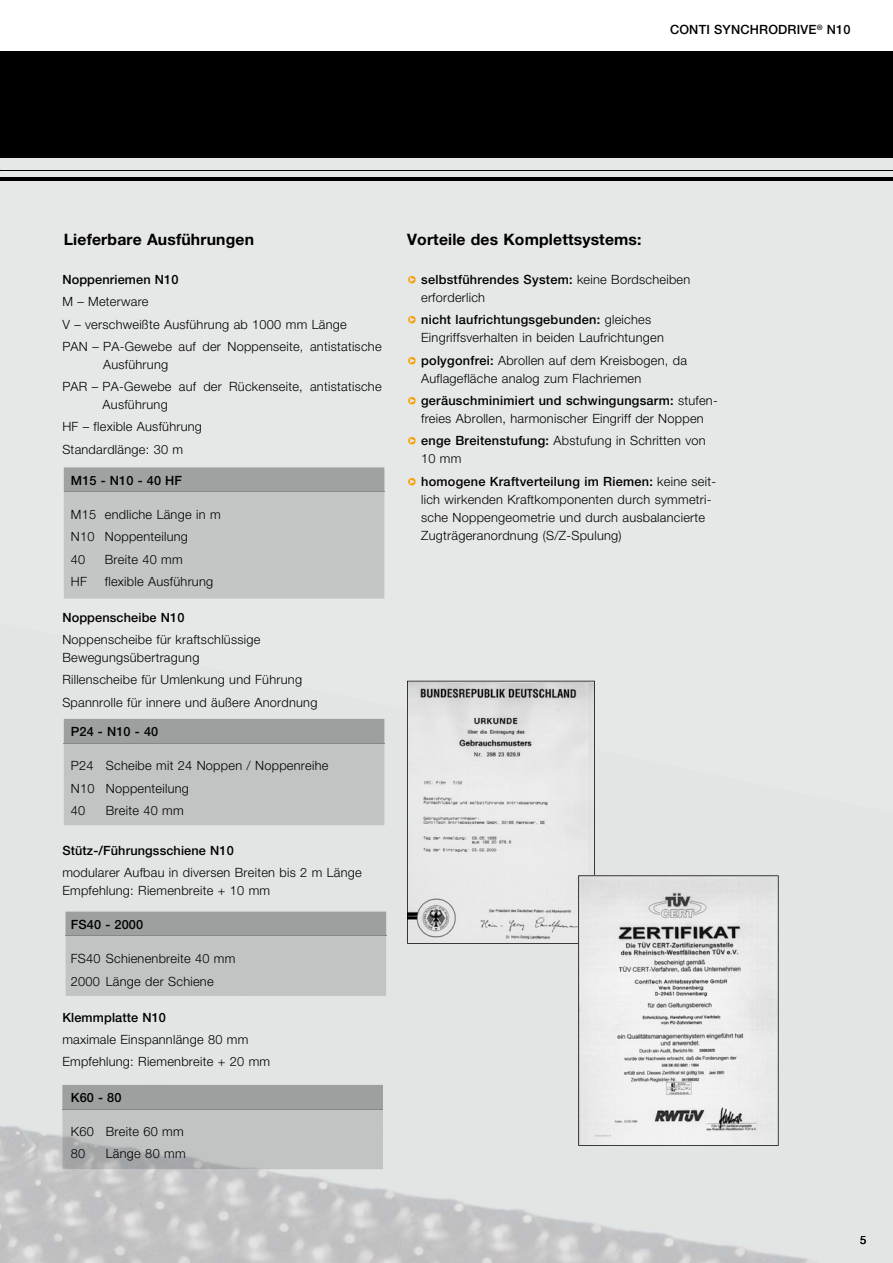
<style>
.page{position:relative;width:893px;height:1263px;background:#fff}
.page>*{position:absolute;margin:0;border:0;box-sizing:border-box;transform-origin:0 0}
.t1{font:700 15.75px "Helvetica Neue LT";letter-spacing:.01em;color:#000}
.t2{font:300 12.75px/22.2px "Helvetica Neue LT";letter-spacing:.02em;color:#000}
.t3{font:500 12.75px "Helvetica Neue LT";letter-spacing:.01em;color:#000}
.t4{font:11.25px "Helvetica Neue LT";color:#000}
.s1{color:#f6a000}
.s2{font-weight:500}
</style>
<div class="page">
<div style="left:0;top:124px;width:893px;height:1139px;background:#e6e7e7"></div>
<img style="left:0;top:825px;width:174px;height:438px">
<img style="left:0;top:889px;width:50px;height:244px">
<img style="left:120px;top:996px;width:126px;height:89px">
<img style="left:80px;top:1075px;width:86px;height:188px">
<img style="left:263px;top:1169px;width:251px;height:94px">
<img style="left:134px;top:1169px;width:129px;height:94px">
<img style="left:622px;top:1236px;width:131px;height:27px">
<svg style="left:242px;top:1261px;width:10px;height:2px"></svg>
<div style="left:0;top:51px;width:893px;height:106px;background:#000"></div>
<hr style="left:0;top:177px;width:893px;height:3px;background:#000">
<hr style="left:0;top:170px;width:893px;height:1px;background:#000">
<svg style="left:64px;top:467px;width:320px;height:132px;background:#bdbebe"></svg>
<img style="left:64px;top:743px;width:320px;height:1px">
<img style="left:66px;top:911px;width:320px;height:85px">
<img style="left:66px;top:936px;width:320px;height:1px">
<img style="left:62px;top:1085px;width:321px;height:84px">
<img style="left:62px;top:1109px;width:321px;height:1px">
<svg style="left:407px;top:681px;width:188px;height:263px"></svg>
<svg style="left:578px;top:875px;width:201px;height:271px"></svg>
<p class="t3" style="left:670px;top:22px;width:182px">CONTI SYNCHRODRIVE<sup>®</sup> N10</p>
<p class="t1" style="left:64px;top:230px;width:192px">Lieferbare Ausführungen</p>
<p class="t1" style="left:407px;top:230px;width:236px">Vorteile des Komplettsystems:</p>
<p class="t2" style="left:421px;top:270px;width:271px;line-height:18px;text-indent:-14px"><span class="s1">❑</span> <span class="s2">selbstführendes System:</span> keine Bordscheiben erforderlich</p>
<p class="t2" style="left:421px;top:311px;width:244px;line-height:18px;text-indent:-14px"><span class="s1">❑</span> <span class="s2">nicht laufrichtungsgebunden:</span> gleiches<br>Eingriffsverhalten in beiden Laufrichtungen</p>
<p class="t2" style="left:421px;top:351px;width:267px;line-height:18px;text-indent:-14px"><span class="s1">❑</span> <span class="s2">polygonfrei:</span> Abrollen auf dem Kreisbogen, da<br>Auflagefläche analog zum Flachriemen</p>
<p class="t2" style="left:407px;top:391px;width:312px;line-height:18px;text-align:center"><span class="s1">❑</span> <span class="s2">geräuschminimiert und schwingungsarm:</span> stufen&shy;freies Abrollen, harmonischer Eingriff der Noppen</p>
<p class="t2" style="left:421px;top:431px;width:286px;line-height:18px;text-indent:-14px"><span class="s1">❑</span> <span class="s2">enge Breitenstufung:</span> Abstufung in Schritten von<br>10 mm</p>
<p class="t2" style="left:421px;top:472px;width:297px;line-height:18px;text-indent:-14px"><span class="s1">❑</span> <span class="s2">homogene Kraftverteilung im Riemen:</span> keine seit&shy;lich wirkenden Kraftkomponenten durch symmetri&shy;sche Noppengeometrie und durch ausbalancierte Zugträgeranordnung (S/Z-Spulung)</p>
<p class="t3" style="left:62px;top:272px;width:118px">Noppenriemen N10</p>
<p class="t2" style="left:62px;top:291px;width:321px">M – Meterware<br>V – verschweißte Ausführung ab 1000 mm Länge<br>PAN – PA-Gewebe auf der Noppenseite, antistatische</p>
<p class="t2" style="left:62px;top:353px;width:321px;text-indent:41px">Ausführung<br>PAR – PA-Gewebe auf der Rückenseite, antistatische</p>
<p class="t2" style="left:62px;top:393px;width:141px;text-indent:40px">Ausführung<br>HF – flexible Ausführung<br>Standardlänge: 30 m</p>
<p class="t3" style="left:71px;top:473px;width:113px">M15 - N10 - 40 HF</p>
<p class="t2" style="left:71px;top:503px;width:151px">M15 endliche Länge in m<br>N10 Noppenteilung<br>40</p>
<p class="t2" style="left:105px;top:548px;width:79px">Breite 40 mm</p>
<p class="t2" style="left:71px;top:570px;width:18px">HF</p>
<p class="t2" style="left:105px;top:570px;width:110px">flexible Ausführung</p>
<p class="t3" style="left:62px;top:610px;width:124px">Noppenscheibe N10</p>
<p class="t2" style="left:62px;top:630px;width:200px;line-height:18px">Noppenscheibe für kraftschlüssige<br>Bewegungsübertragung</p>
<p class="t2" style="left:62px;top:668px;width:257px">Rillenscheibe für Umlenkung und Führung<br>Spannrolle für innere und äußere Anordnung</p>
<p class="t3" style="left:71px;top:724px;width:89px">P24 - N10 - 40</p>
<p class="t2" style="left:71px;top:754px;width:259px">P24 Scheibe mit 24 Noppen / Noppenreihe<br>N10 Noppenteilung<br>40</p>
<p class="t2" style="left:106px;top:799px;width:79px">Breite 40 mm</p>
<p class="t3" style="left:62px;top:843px;width:173px">Stütz-/Führungsschiene N10</p>
<p class="t2" style="left:62px;top:863px;width:301px;line-height:18px">modularer Aufbau in diversen Breiten bis 2 m Länge<br>Empfehlung: Riemenbreite + 10 mm</p>
<p class="t3" style="left:71px;top:917px;width:74px">FS40 - 2000</p>
<p class="t2" style="left:71px;top:947px;width:166px">FS40 Schienenbreite 40 mm<br>2000 Länge der Schiene</p>
<p class="t3" style="left:62px;top:1009px;width:105px">Klemmplatte N10</p>
<p class="t2" style="left:62px;top:1028px;width:209px">maximale Einspannlänge 80 mm<br>Empfehlung: Riemenbreite + 20 mm</p>
<p class="t3" style="left:71px;top:1090px;width:52px">K60 - 80</p>
<p class="t2" style="left:71px;top:1120px;width:114px">K60 Breite 60 mm<br>80</p>
<p class="t2" style="left:106px;top:1142px;width:81px">Länge 80 mm</p>
<p class="t4" style="left:860px;top:1233px;width:8px">5</p>
</div>
